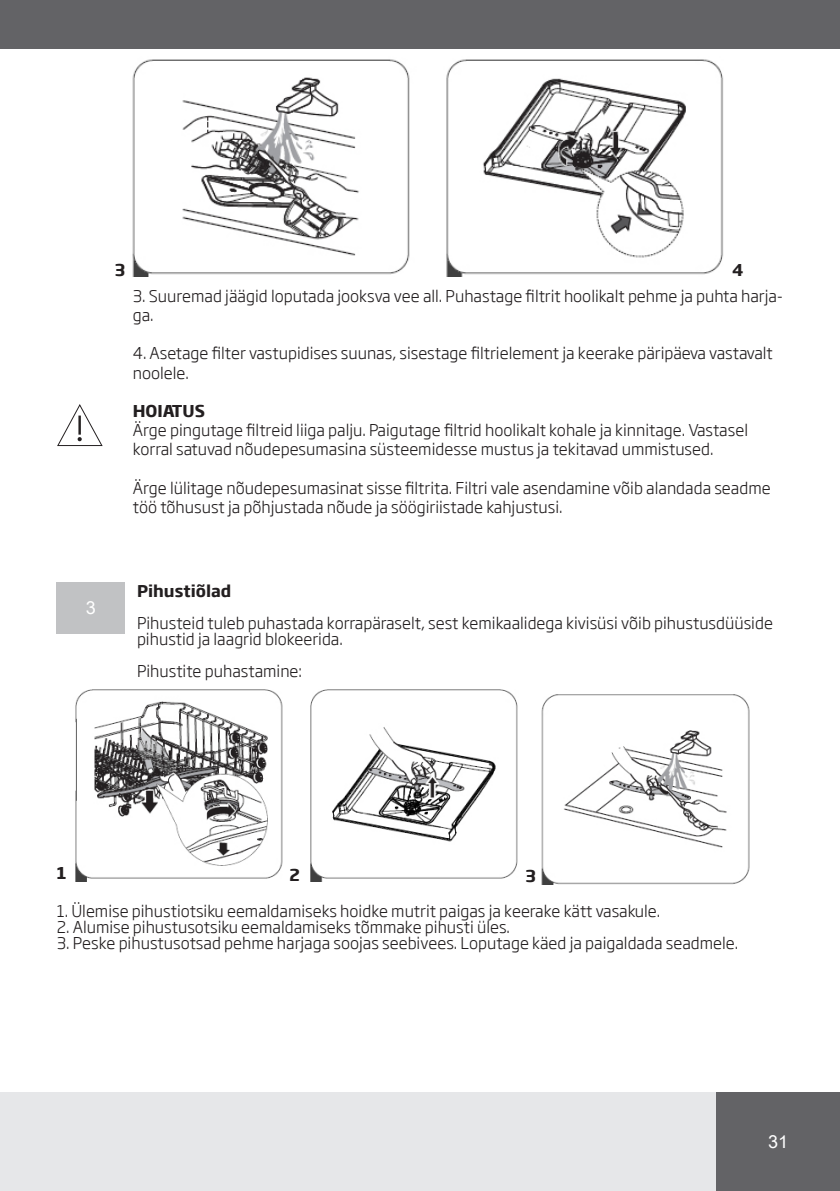
<style>
.page{position:relative;width:840px;height:1191px;background:#fff}
.page>*{position:absolute;margin:0;border:0;box-sizing:border-box;transform-origin:0 0}
.t1{font:18px "Arial Unicode MS";color:#fff}
.Arial_10_regular{font:300 16px/19.2px "Soho Gothic Pro";color:#231f20}
.Arial_10_regular-2{font:700 16px "Soho Gothic Pro";color:#231f20}
</style>
<div class="page">
<div style="left:0;top:1092px;width:839px;height:99px;background:#e6e7e9"></div>
<div style="left:715px;top:1092px;width:124px;height:99px;background:#636366"></div>
<div style="left:0;top:0;width:839px;height:49px;background:#636366"></div>
<img style="left:132px;top:59px;width:592px;height:217px">
<svg style="left:57px;top:404px;width:46px;height:42px"></svg>
<div style="left:57px;top:582px;width:68px;height:51px;background:#c1c2c4"></div>
<img style="left:75px;top:689px;width:443px;height:193px">
<img style="left:541px;top:694px;width:207px;height:190px">
<p class="Arial_10_regular-2" style="left:115px;top:258px;width:12px">3</p>
<p class="Arial_10_regular-2" style="left:731px;top:258px;width:13px">4</p>
<p class="Arial_10_regular" style="left:133px;top:285px;width:651px">3. Suuremad jäägid loputada jooksva vee all. Puhastage filtrit hoolikalt pehme ja puhta harja&shy;ga.</p>
<p class="Arial_10_regular" style="left:133px;top:343px;width:641px">4. Asetage filter vastupidises suunas, sisestage filtrielement ja keerake päripäeva vastavalt noolele.</p>
<p class="Arial_10_regular-2" style="left:133px;top:398px;width:74px">HOIATUS</p>
<p class="Arial_10_regular" style="left:133px;top:420px;width:616px">Ärge pingutage filtreid liiga palju. Paigutage filtrid hoolikalt kohale ja kinnitage. Vastasel korral satuvad nõudepesumasina süsteemidesse mustus ja tekitavad ummistused.</p>
<p class="Arial_10_regular" style="left:133px;top:477px;width:639px">Ärge lülitage nõudepesumasinat sisse filtrita. Filtri vale asendamine võib alandada seadme töö tõhusust ja põhjustada nõude ja söögiriistade kahjustusi.</p>
<p class="t1" style="left:86px;top:595px;width:12px">3</p>
<p class="Arial_10_regular-2" style="left:137px;top:578px;width:96px">Pihustiõlad</p>
<p class="Arial_10_regular" style="left:137px;top:614px;width:637px;line-height:16px">Pihusteid tuleb puhastada korrapäraselt, sest kemikaalidega kivisüsi võib pihustusdüüside pihustid ja laagrid blokeerida.</p>
<p class="Arial_10_regular" style="left:137px;top:660px;width:166px">Pihustite puhastamine:</p>
<p class="Arial_10_regular-2" style="left:57px;top:860px;width:11px">1</p>
<p class="Arial_10_regular-2" style="left:289px;top:862px;width:12px">2</p>
<p class="Arial_10_regular" style="left:57px;top:900px;width:604px">1. Ülemise pihustiotsiku eemaldamiseks hoidke mutrit paigas ja keerake kätt vasakule.</p>
<p class="Arial_10_regular" style="left:57px;top:916px;width:454px">2. Alumise pihustusotsiku eemaldamiseks tõmmake pihusti üles.</p>
<p class="Arial_10_regular" style="left:57px;top:932px;width:682px">3. Peske pihustusotsad pehme harjaga soojas seebivees. Loputage käed ja paigaldada seadmele.</p>
<p class="Arial_10_regular-2" style="left:525px;top:863px;width:12px">3</p>
<p class="t1" style="left:767px;top:1128px;width:22px">31</p>
</div>
